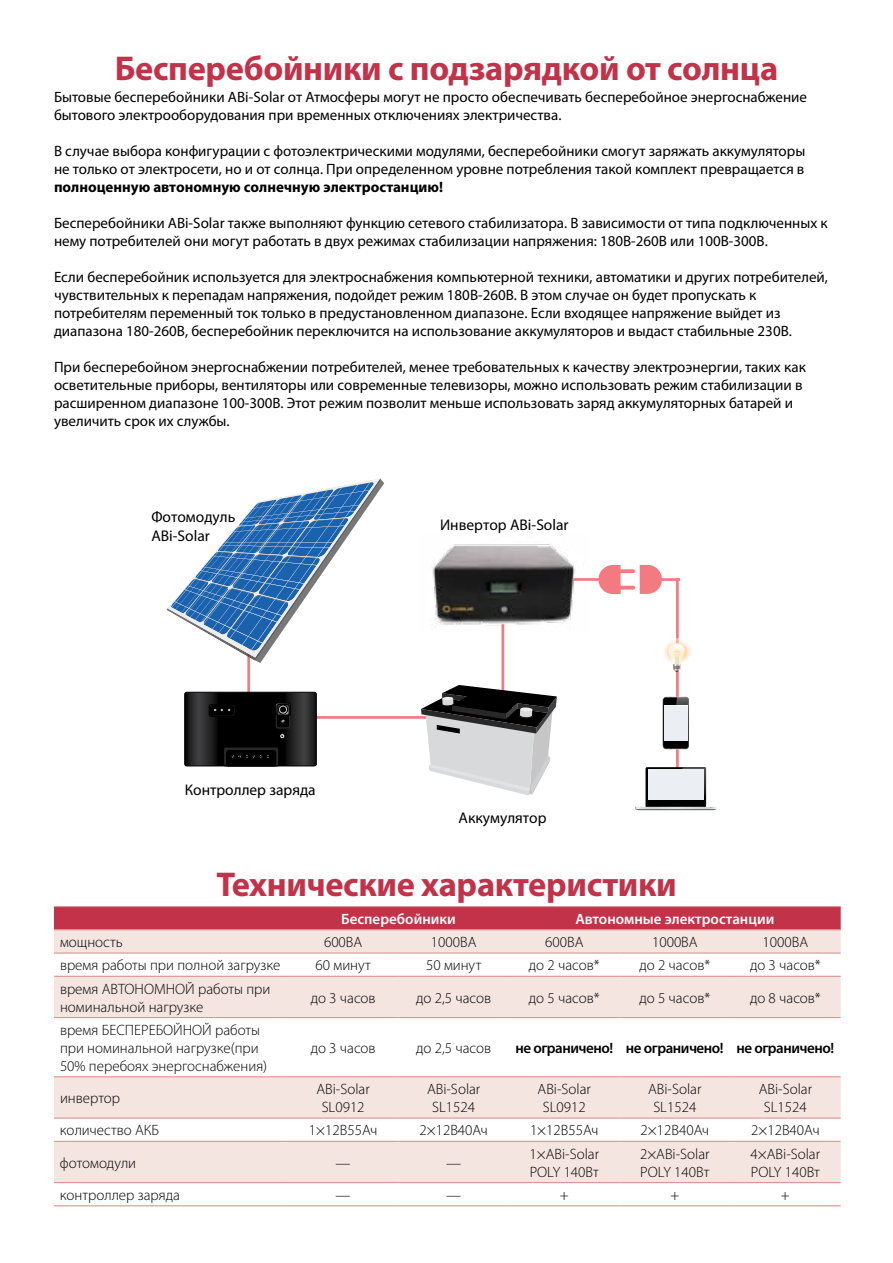
<style>
.page{position:relative;width:893px;height:1263px;background:#fff}
.page>*{position:absolute;margin:0;border:0;box-sizing:border-box;transform-origin:0 0}
.t1{font:700 34.5px "Myriad Pro";letter-spacing:-.01em;color:#c23248}
.t2{font:15.45px/18.6px "Myriad Pro";color:#000}
.t3{font:15px/18px "Myriad Pro";color:#000}
.t4{font:300 15px/18px "Myriad Pro";color:#000}
.t5{font:700 15px "Myriad Pro";color:#000}
.t6{font:600 15px "Myriad Pro";letter-spacing:-.03em;color:#000}
.t7{font:600 15px "Myriad Pro";color:#fff}
</style>
<div class="page">
<div style="left:54px;top:907px;width:787px;height:22px;background:#c23248"></div>
<svg style="left:54px;top:930px;width:787px;height:252px;fill:#f5e5e1"></svg>
<hr style="left:54px;top:952px;width:234px;height:1px;background:#dc948e">
<hr style="left:54px;top:976px;width:234px;height:1px;background:#dc948e">
<hr style="left:54px;top:1017px;width:234px;height:1px;background:#dc948e">
<hr style="left:288px;top:1017px;width:110px;height:1px;background:#dc948e">
<hr style="left:398px;top:1017px;width:111px;height:1px;background:#dc948e">
<hr style="left:509px;top:1017px;width:111px;height:1px;background:#dc948e">
<hr style="left:620px;top:1017px;width:110px;height:1px;background:#dc948e">
<hr style="left:730px;top:1017px;width:111px;height:1px;background:#dc948e">
<hr style="left:54px;top:1076px;width:234px;height:1px;background:#dc948e">
<hr style="left:288px;top:1076px;width:110px;height:1px;background:#dc948e">
<hr style="left:398px;top:1076px;width:111px;height:1px;background:#dc948e">
<hr style="left:509px;top:1076px;width:111px;height:1px;background:#dc948e">
<hr style="left:620px;top:1076px;width:110px;height:1px;background:#dc948e">
<hr style="left:730px;top:1076px;width:111px;height:1px;background:#dc948e">
<hr style="left:54px;top:1117px;width:234px;height:1px;background:#dc948e">
<hr style="left:288px;top:1117px;width:110px;height:1px;background:#dc948e">
<hr style="left:398px;top:1117px;width:111px;height:1px;background:#dc948e">
<hr style="left:509px;top:1117px;width:111px;height:1px;background:#dc948e">
<hr style="left:620px;top:1117px;width:110px;height:1px;background:#dc948e">
<hr style="left:730px;top:1117px;width:111px;height:1px;background:#dc948e">
<hr style="left:54px;top:1141px;width:234px;height:1px;background:#dc948e">
<hr style="left:288px;top:1141px;width:110px;height:1px;background:#dc948e">
<hr style="left:398px;top:1141px;width:111px;height:1px;background:#dc948e">
<hr style="left:509px;top:1141px;width:111px;height:1px;background:#dc948e">
<hr style="left:620px;top:1141px;width:110px;height:1px;background:#dc948e">
<hr style="left:730px;top:1141px;width:111px;height:1px;background:#dc948e">
<hr style="left:54px;top:1182px;width:234px;height:1px;background:#dc948e">
<hr style="left:288px;top:1182px;width:110px;height:1px;background:#dc948e">
<hr style="left:398px;top:1182px;width:111px;height:1px;background:#dc948e">
<hr style="left:509px;top:1182px;width:111px;height:1px;background:#dc948e">
<hr style="left:620px;top:1182px;width:110px;height:1px;background:#dc948e">
<hr style="left:730px;top:1182px;width:111px;height:1px;background:#dc948e">
<hr style="left:54px;top:1205px;width:234px;height:1px;background:#dc948e">
<hr style="left:288px;top:1205px;width:110px;height:1px;background:#dc948e">
<hr style="left:398px;top:1205px;width:111px;height:1px;background:#dc948e">
<hr style="left:509px;top:1205px;width:111px;height:1px;background:#dc948e">
<hr style="left:620px;top:1205px;width:110px;height:1px;background:#dc948e">
<hr style="left:730px;top:1205px;width:111px;height:1px;background:#dc948e">
<hr style="left:54px;top:906px;width:234px;height:1px;background:#dc948e">
<hr style="left:54px;top:929px;width:234px;height:1px;background:#dc948e">
<hr style="left:288px;top:952px;width:110px;height:1px;background:#dc948e">
<hr style="left:398px;top:952px;width:111px;height:1px;background:#dc948e">
<hr style="left:509px;top:952px;width:111px;height:1px;background:#dc948e">
<hr style="left:620px;top:952px;width:110px;height:1px;background:#dc948e">
<hr style="left:730px;top:952px;width:111px;height:1px;background:#dc948e">
<hr style="left:288px;top:976px;width:110px;height:1px;background:#dc948e">
<hr style="left:398px;top:976px;width:111px;height:1px;background:#dc948e">
<hr style="left:509px;top:976px;width:111px;height:1px;background:#dc948e">
<hr style="left:620px;top:976px;width:110px;height:1px;background:#dc948e">
<hr style="left:730px;top:976px;width:111px;height:1px;background:#dc948e">
<hr style="left:288px;top:906px;width:110px;height:1px;background:#dc948e">
<hr style="left:398px;top:906px;width:111px;height:1px;background:#dc948e">
<hr style="left:288px;top:929px;width:110px;height:1px;background:#dc948e">
<hr style="left:398px;top:929px;width:111px;height:1px;background:#dc948e">
<hr style="left:509px;top:906px;width:111px;height:1px;background:#dc948e">
<hr style="left:620px;top:906px;width:110px;height:1px;background:#dc948e">
<hr style="left:730px;top:906px;width:111px;height:1px;background:#dc948e">
<hr style="left:509px;top:929px;width:111px;height:1px;background:#dc948e">
<hr style="left:620px;top:929px;width:110px;height:1px;background:#dc948e">
<hr style="left:730px;top:929px;width:111px;height:1px;background:#dc948e">
<hr style="left:557px;top:578px;width:47px;height:3px;background:#f37a80">
<svg style="left:599px;top:565px;width:118px;height:246px"></svg>
<svg style="left:167px;top:478px;width:390px;height:317px"></svg>
<img style="left:418px;top:535px;width:172px;height:98px">
<div style="left:680px;top:554px;width:65px;height:51px;background:#fff"></div>
<h1 class="t1" style="left:115px;top:46px;width:665px">Бесперебойники с подзарядкой от солнца</h1>
<p class="t3" style="left:54px;top:88px;width:755px">Бытовые бесперебойники ABi-Solar от Атмосферы могут не просто обеспечивать бесперебойное энергоснабжение бытового электрооборудования при временных отключениях электричества.</p>
<p class="t3" style="left:54px;top:142px;width:753px">В случае выбора конфигурации с фотоэлектрическими модулями, бесперебойники смогут заряжать аккумуляторы не только от электросети, но и от солнца. При определенном уровне потребления такой комплект превращается в</p>
<p class="t5" style="left:54px;top:177px;width:391px">полноценную автономную солнечную электростанцию!</p>
<p class="t3" style="left:54px;top:214px;width:775px">Бесперебойники ABi-Solar также выполняют функцию сетевого стабилизатора. В зависимости от типа подключенных к нему потребителей они могут работать в двух режимах стабилизации напряжения: 180В-260В или 100В-300В.</p>
<p class="t3" style="left:54px;top:268px;width:775px">Если бесперебойник используется для электроснабжения компьютерной техники, автоматики и других потребителей, чувствительных к перепадам напряжения, подойдет режим 180В-260В. В этом случае он будет пропускать к потребителям переменный ток только в предустановленном диапазоне. Если входящее напряжение выйдет из диапазона 180-260В, бесперебойник переключится на использование аккумуляторов и выдаст стабильные 230В.</p>
<p class="t3" style="left:54px;top:358px;width:753px">При бесперебойном энергоснабжении потребителей, менее требовательных к качеству электроэнергии, таких как осветительные приборы, вентиляторы или современные телевизоры, можно использовать режим стабилизации в расширенном диапазоне 100-300В. Этот режим позволит меньше использовать заряд аккумуляторных батарей и увеличить срок их службы.</p>
<p class="t2" style="left:151px;top:507px;width:86px">Фотомодуль<br>ABi-Solar</p>
<p class="t2" style="left:185px;top:781px;width:133px">Контроллер заряда</p>
<p class="t2" style="left:440px;top:515px;width:130px">Инвертор ABi-Solar</p>
<p class="t2" style="left:459px;top:808px;width:90px">Аккумулятор</p>
<h1 class="t1" style="left:216px;top:861px;width:462px">Технические характеристики</h1>
<p class="t7" style="left:341px;top:909px;width:116px">Бесперебойники</p>
<p class="t7" style="left:575px;top:909px;width:201px">Автономные электростанции</p>
<p class="t4" style="left:60px;top:933px;width:64px">мощность</p>
<p class="t4" style="left:324px;top:933px;width:40px">600ВА</p>
<p class="t4" style="left:431px;top:933px;width:47px">1000ВА</p>
<p class="t4" style="left:545px;top:933px;width:40px">600ВА</p>
<p class="t4" style="left:652px;top:933px;width:47px">1000ВА</p>
<p class="t4" style="left:763px;top:933px;width:47px">1000ВА</p>
<p class="t4" style="left:60px;top:956px;width:222px">время работы при полной загрузке</p>
<p class="t4" style="left:315px;top:956px;width:57px">60 минут</p>
<p class="t4" style="left:426px;top:956px;width:57px">50 минут</p>
<p class="t4" style="left:529px;top:956px;width:72px">до 2 часов*</p>
<p class="t4" style="left:639px;top:956px;width:72px">до 2 часов*</p>
<p class="t4" style="left:750px;top:956px;width:72px">до 3 часов*</p>
<p class="t4" style="left:60px;top:979px;width:212px">время АВТОНОМНОЙ работы при номинальной нагрузке</p>
<p class="t4" style="left:311px;top:988px;width:66px">до 3 часов</p>
<p class="t4" style="left:416px;top:988px;width:76px">до 2,5 часов</p>
<p class="t4" style="left:529px;top:988px;width:72px">до 5 часов*</p>
<p class="t4" style="left:639px;top:988px;width:72px">до 5 часов*</p>
<p class="t4" style="left:750px;top:988px;width:72px">до 8 часов*</p>
<p class="t4" style="left:60px;top:1021px;width:209px">время БЕСПЕРЕБОЙНОЙ работы при номинальной нагрузке(при<br>50% перебоях энергоснабжения)</p>
<p class="t4" style="left:311px;top:1039px;width:66px">до 3 часов</p>
<p class="t4" style="left:416px;top:1039px;width:76px">до 2,5 часов</p>
<p class="t6" style="left:515px;top:1038px;width:320px">не ограничено! не ограничено! не ограничено!</p>
<p class="t4" style="left:60px;top:1089px;width:61px">инвертор</p>
<p class="t4" style="left:316px;top:1080px;width:55px;text-align:center">ABi-Solar<br>SL0912</p>
<p class="t4" style="left:427px;top:1080px;width:55px;text-align:center">ABi-Solar<br>SL1524</p>
<p class="t4" style="left:538px;top:1080px;width:55px;text-align:center">ABi-Solar<br>SL0912</p>
<p class="t4" style="left:648px;top:1080px;width:55px;text-align:center">ABi-Solar<br>SL1524</p>
<p class="t4" style="left:759px;top:1080px;width:55px;text-align:center">ABi-Solar<br>SL1524</p>
<p class="t4" style="left:60px;top:1121px;width:101px">количество АКБ</p>
<p class="t4" style="left:309px;top:1121px;width:70px">1×12В55Ач</p>
<p class="t4" style="left:419px;top:1121px;width:70px">2×12В40Ач</p>
<p class="t4" style="left:530px;top:1121px;width:70px">1×12В55Ач</p>
<p class="t4" style="left:641px;top:1121px;width:70px">2×12В40Ач</p>
<p class="t4" style="left:751px;top:1121px;width:70px">2×12В40Ач</p>
<p class="t4" style="left:60px;top:1153px;width:78px">фотомодули</p>
<p class="t4" style="left:336px;top:1153px;width:16px">—</p>
<p class="t4" style="left:446px;top:1153px;width:16px">—</p>
<p class="t4" style="left:529px;top:1144px;width:71px">1×ABi-Solar<br>POLY 140Вт</p>
<p class="t4" style="left:640px;top:1144px;width:71px">2×ABi-Solar<br>POLY 140Вт</p>
<p class="t4" style="left:751px;top:1144px;width:71px">4×ABi-Solar<br>POLY 140Вт</p>
<p class="t4" style="left:60px;top:1186px;width:122px">контроллер заряда</p>
<p class="t4" style="left:336px;top:1186px;width:16px">—</p>
<p class="t4" style="left:446px;top:1186px;width:16px">—</p>
<p class="t4" style="left:560px;top:1186px;width:10px">+</p>
<p class="t4" style="left:670px;top:1186px;width:10px">+</p>
<p class="t4" style="left:781px;top:1186px;width:10px">+</p>
</div>
